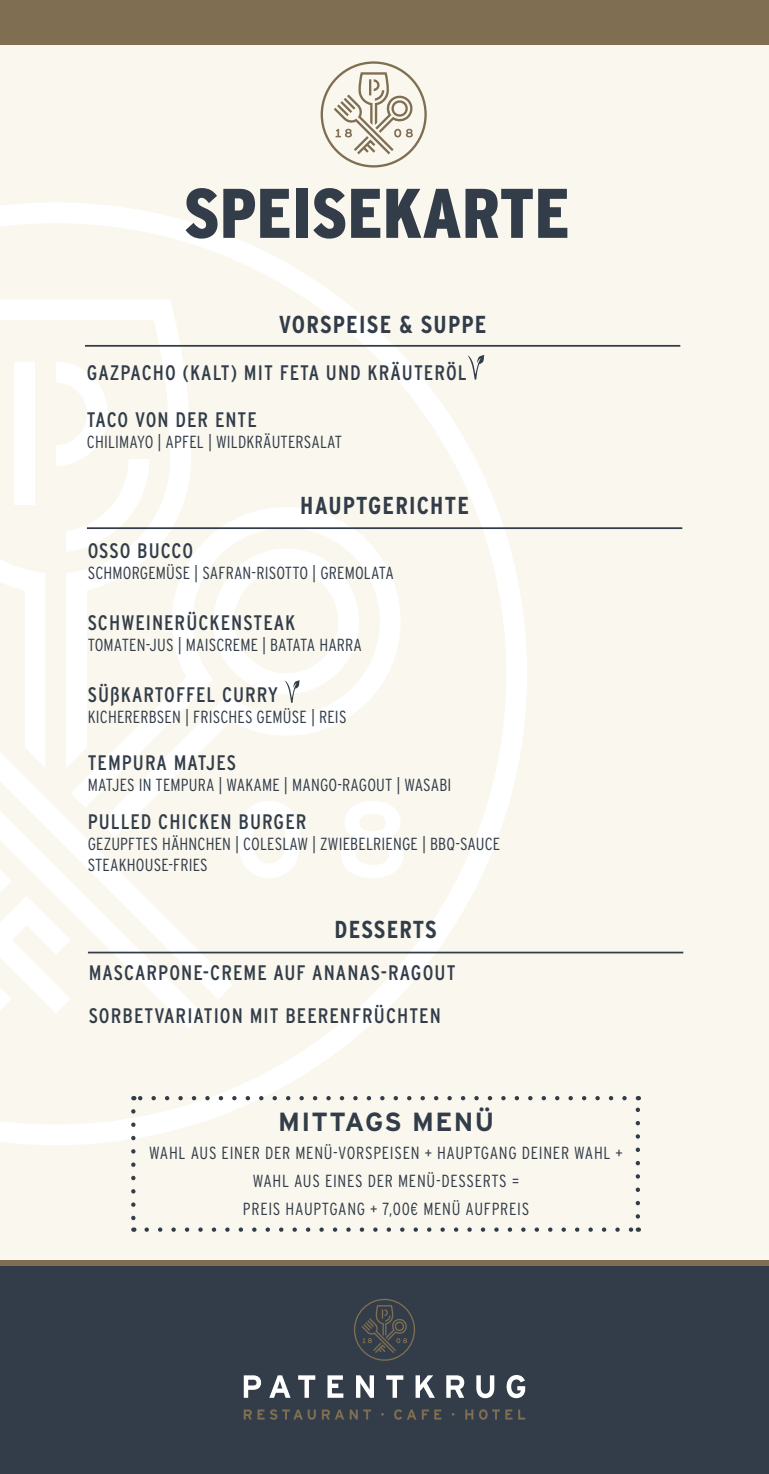
<style>
.page{position:relative;width:769px;height:1474px;background:#fff}
.page>*{position:absolute;margin:0;border:0;box-sizing:border-box;transform-origin:0 0}
.t1{font:900 condensed 70px "Interstate";color:#323d49}
.Gericht_Head{font:700 26.25px "Interstate";letter-spacing:.05em;color:#323d49}
.t2{font:700 condensed 24.5px "Interstate";letter-spacing:.05em;color:#323d49}
.t3{font:condensed 21px "Interstate";letter-spacing:.05em;color:#323d49}
.Gericht_Head-2{font:300 condensed 17.5px "Interstate";letter-spacing:.01em;color:#323d49}
.Gericht_Head-3{font:300 condensed 17.5px/28px "Interstate";letter-spacing:.04em;color:#323d49;text-align:center}
</style>
<div class="page">
<div style="left:0;top:0;width:769px;height:1473px;background:#faf7ee"></div>
<svg style="left:0;top:203px;width:527px;height:942px"></svg>
<div style="left:0;top:0;width:769px;height:45px;background:#7f6e52"></div>
<div style="left:0;top:1264px;width:769px;height:209px;background:#323d49"></div>
<div style="left:0;top:1260px;width:769px;height:5px;background:#7f6e52"></div>
<svg style="left:244px;top:1375px;width:281px;height:23px"></svg>
<svg style="left:244px;top:1409px;width:281px;height:10px"></svg>
<svg style="left:354px;top:1298px;width:61px;height:62px"></svg>
<svg style="left:321px;top:61px;width:106px;height:106px"></svg>
<hr style="left:85px;top:345px;width:595px;height:2px;background:#323d49">
<svg style="left:468px;top:355px;width:16px;height:24px"></svg>
<hr style="left:87px;top:527px;width:595px;height:2px;background:#323d49">
<svg style="left:285px;top:680px;width:15px;height:23px"></svg>
<hr style="left:88px;top:951px;width:595px;height:2px;background:#323d49">
<svg style="left:147px;top:1227px;width:484px;height:4px"></svg>
<svg style="left:140px;top:1095px;width:485px;height:5px"></svg>
<svg style="left:131px;top:1111px;width:5px;height:120px"></svg>
<svg style="left:636px;top:1096px;width:4px;height:120px"></svg>
<p class="t1" style="left:184px;top:171px;width:388px">SPEISEKARTE</p>
<p class="t2" style="left:279px;top:309px;width:209px">VORSPEISE &amp; SUPPE</p>
<p class="t3" style="left:87px;top:359px;width:381px">GAZPACHO (KALT) MIT FETA UND KRÄUTERÖL</p>
<p class="t3" style="left:87px;top:407px;width:171px">TACO VON DER ENTE</p>
<p class="Gericht_Head-2" style="left:87px;top:431px;width:257px">CHILIMAYO | APFEL | WILDKRÄUTERSALAT</p>
<p class="t2" style="left:300px;top:490px;width:170px">HAUPTGERICHTE</p>
<p class="t3" style="left:88px;top:538px;width:107px">OSSO BUCCO</p>
<p class="Gericht_Head-2" style="left:88px;top:562px;width:308px">SCHMORGEMÜSE | SAFRAN-RISOTTO | GREMOLATA</p>
<p class="t3" style="left:88px;top:609px;width:209px">SCHWEINERÜCKENSTEAK</p>
<p class="Gericht_Head-2" style="left:88px;top:634px;width:276px">TOMATEN-JUS | MAISCREME | BATATA HARRA</p>
<p class="t3" style="left:88px;top:681px;width:192px">SÜßKARTOFFEL CURRY</p>
<p class="Gericht_Head-2" style="left:88px;top:705px;width:260px">KICHERERBSEN | FRISCHES GEMÜSE | REIS</p>
<p class="t3" style="left:88px;top:749px;width:150px">TEMPURA MATJES</p>
<p class="Gericht_Head-2" style="left:88px;top:774px;width:365px">MATJES IN TEMPURA | WAKAME | MANGO-RAGOUT | WASABI</p>
<p class="t3" style="left:88px;top:809px;width:220px">PULLED CHICKEN BURGER</p>
<p class="Gericht_Head-2" style="left:88px;top:833px;width:414px">GEZUPFTES HÄHNCHEN | COLESLAW | ZWIEBELRIENGE | BBQ-SAUCE</p>
<p class="Gericht_Head-2" style="left:88px;top:854px;width:122px">STEAKHOUSE-FRIES</p>
<p class="t2" style="left:334px;top:914px;width:104px">DESSERTS</p>
<p class="t3" style="left:89px;top:959px;width:368px">MASCARPONE-CREME AUF ANANAS-RAGOUT</p>
<p class="t3" style="left:89px;top:1003px;width:354px">SORBETVARIATION MIT BEERENFRÜCHTEN</p>
<p class="Gericht_Head" style="left:278px;top:1105px;width:217px">MITTAGS MENÜ</p>
<p class="Gericht_Head-3" style="left:149px;top:1138px;width:475px">WAHL AUS EINER DER MENÜ-VORSPEISEN + HAUPTGANG DEINER WAHL +<br>WAHL AUS EINES DER MENÜ-DESSERTS =<br>PREIS HAUPTGANG + 7,00€ MENÜ AUFPREIS</p>
</div>
